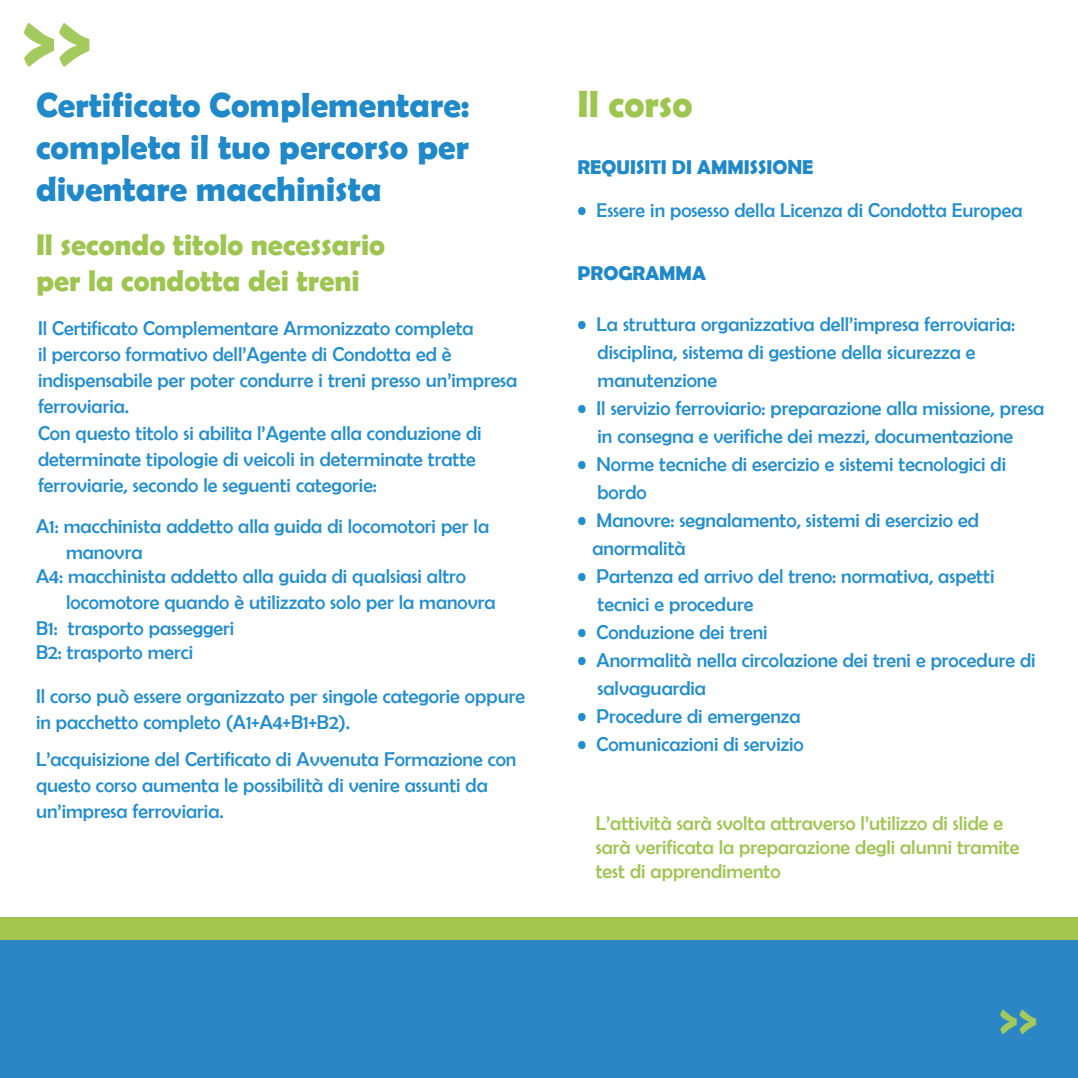
<style>
.page{position:relative;width:1078px;height:1078px;background:#fff}
.page>*{position:absolute;margin:0;border:0;box-sizing:border-box;transform-origin:0 0}
.t1{font:700 88px "Berlin Sans FB Demi";color:#a2ca5d}
.t2{font:700 48px "Berlin Sans FB Demi";color:#a2ca5d}
.t3{font:700 38px "Berlin Sans FB Demi";color:#9dc54f}
.t4{font:700 35px/42px "Berlin Sans FB Demi";color:#2089c9;text-align:justify}
.t5{font:700 30px/36px "Berlin Sans FB Demi";color:#9dc54f}
.t6{font:20px/26px "Berlin Sans FB";color:#238ece}
.t7{font:20px/24px "Berlin Sans FB";color:#9dc54f}
.t8{font:700 20px "Berlin Sans FB Demi";color:#2089c9}
</style>
<div class="page">
<div style="left:0;top:931px;width:1077px;height:146px;background:#2c86c6"></div>
<div style="left:0;top:917px;width:1077px;height:22px;background:#a3c54d"></div>
<h1 class="t1" style="left:22px;top:-12px;width:72px">&gt;&gt;</h1>
<h3 class="t4" style="left:36px;top:84px;width:435px">Certificato Complementare: completa il tuo percorso per diventare macchinista</h3>
<h3 class="t5" style="left:36px;top:226px;width:350px">Il secondo titolo necessario per la condotta dei treni</h3>
<p class="t6" style="left:38px;top:315px;width:480px">Il Certificato Complementare Armonizzato completa<br>il percorso formativo dell’Agente di Condotta ed è indispensabile per poter condurre i treni presso un’impresa ferroviaria.<br>Con questo titolo si abilita l’Agente alla conduzione di determinate tipologie di veicoli in determinate tratte ferroviarie, secondo le seguenti categorie:</p>
<p class="t6" style="left:66px;top:513px;width:424px;text-indent:-30px">A1: macchinista addetto alla guida di locomotori per la manovra</p>
<p class="t6" style="left:66px;top:562px;width:431px;text-indent:-30px">A4: macchinista addetto alla guida di qualsiasi altro locomotore quando è utilizzato solo per la manovra</p>
<p class="t6" style="left:36px;top:616px;width:200px;line-height:24px">B1: trasporto passeggeri<br>B2: trasporto merci</p>
<p class="t6" style="left:36px;top:682px;width:490px">Il corso può essere organizzato per singole categorie oppure in pacchetto completo (A1+A4+B1+B2).</p>
<p class="t6" style="left:36px;top:746px;width:482px">L’acquisizione del Certificato di Avvenuta Formazione con questo corso aumenta le possibilità di venire assunti da un’impresa ferroviaria.</p>
<h3 class="t3" style="left:577px;top:82px;width:116px">Il corso</h3>
<p class="t8" style="left:577px;top:155px;width:237px">REQUISITI DI AMMISSIONE</p>
<p class="t6" style="left:577px;top:197px;width:446px">• Essere in posesso della Licenza di Condotta Europea</p>
<p class="t8" style="left:577px;top:261px;width:130px">PROGRAMMA</p>
<p class="t6" style="left:597px;top:310px;width:419px;line-height:28px;text-indent:-20px">• La struttura organizzativa dell’impresa ferroviaria: disciplina, sistema di gestione della sicurezza e manutenzione</p>
<p class="t6" style="left:577px;top:394px;width:468px;line-height:28px;text-align:center">• Il servizio ferroviario: preparazione alla missione, presa in consegna e verifiche dei mezzi, documentazione</p>
<p class="t6" style="left:597px;top:450px;width:410px;line-height:28px;text-indent:-20px">• Norme tecniche di esercizio e sistemi tecnologici di bordo</p>
<p class="t6" style="left:592px;top:506px;width:387px;line-height:28px;text-indent:-15px">• Manovre: segnalamento, sistemi di esercizio ed anormalità</p>
<p class="t6" style="left:597px;top:562px;width:398px;line-height:28px;text-indent:-20px">• Partenza ed arrivo del treno: normativa, aspetti tecnici e procedure</p>
<p class="t6" style="left:577px;top:619px;width:192px">• Conduzione dei treni</p>
<p class="t6" style="left:597px;top:646px;width:439px;line-height:28px;text-indent:-20px">• Anormalità nella circolazione dei treni e procedure di salvaguardia</p>
<p class="t6" style="left:577px;top:703px;width:224px">• Procedure di emergenza</p>
<p class="t6" style="left:577px;top:731px;width:228px">• Comunicazioni di servizio</p>
<p class="t7" style="left:595px;top:810px;width:425px">L’attività sarà svolta attraverso l’utilizzo di slide e sarà verificata la preparazione degli alunni tramite test di apprendimento</p>
<h2 class="t2" style="left:998px;top:989px;width:40px">&gt;&gt;</h2>
</div>
